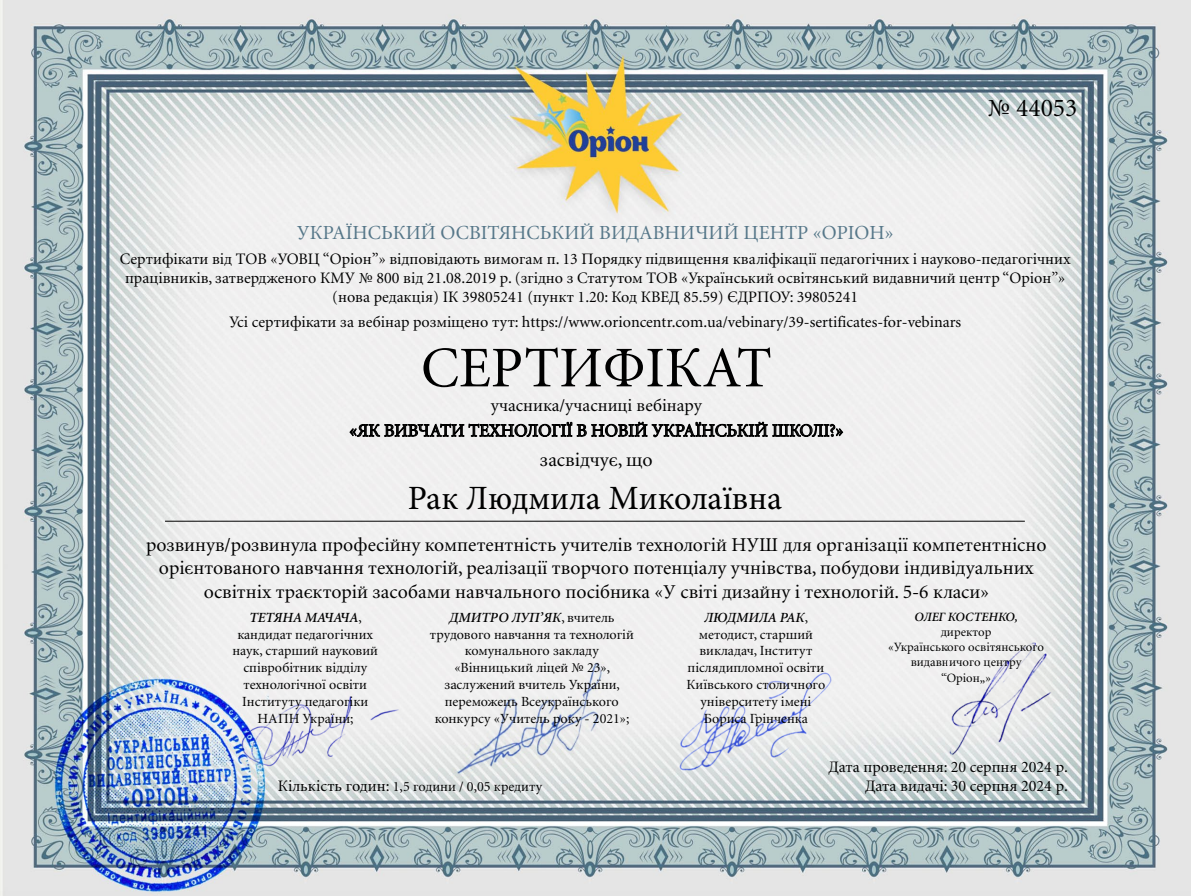
<style>
.page{position:relative;width:1191px;height:896px;background:#fff}
.page>*{position:absolute;margin:0;border:0;box-sizing:border-box;transform-origin:0 0}
.t1{font:57.6px "Minion Cyr";color:#000}
.t2{font:34px "Minion Pro";color:#000}
.t3{font:25.6px "Minion Cyr";color:#000}
.t4{font:20px "Minion Cyr";color:#567789}
.t5{font:19.8px "Minion Cyr";color:#000}
.t6{font:19.6px/23.6px "Minion Cyr";color:#000;text-align:center}
.t7{font:17.8px "Minion Cyr";color:#000}
.t8{font:16px/19.2px "Minion Cyr";color:#000;text-align:center}
.t9{font:14px/16.8px "Minion Cyr";color:#000;text-align:center}
.t10{font:12.6px/15.2px "Minion Cyr";color:#000;text-align:center}
.t11{font:italic 600 12.6px "Minion Cyr";color:#000}
.s1{font-weight:600;font-style:italic}
.s2{font-size:16px}
</style>
<div class="page">
<img style="left:0;top:0;width:1190px;height:896px">
<hr style="left:165px;top:521px;width:859px;height:1px;background:#000">
<svg style="left:349px;top:420px;width:495px;height:18px"></svg>
<img style="left:946px;top:641px;width:110px;height:117px">
<img style="left:675px;top:672px;width:160px;height:101px">
<img style="left:453px;top:663px;width:153px;height:117px">
<img style="left:239px;top:694px;width:164px;height:76px">
<h3 class="t3" style="left:988px;top:92px;width:91px">№ 44053</h3>
<p class="t4" style="left:297px;top:221px;width:598px">УКРАЇНСЬКИЙ ОСВІТЯНСЬКИЙ ВИДАВНИЧИЙ ЦЕНТР «ОРІОН»</p>
<p class="t8" style="left:120px;top:249px;width:952px">Сертифікати від ТОВ «УОВЦ “Оріон”» відповідають вимогам п. 13 Порядку підвищення кваліфікації педагогічних і науково-педагогічних працівників, затвердженого КМУ № 800 від 21.08.2019 р. (згідно з Статутом ТОВ «Український освітянський видавничий центр “Оріон”» (нова редакція) ІК 39805241 (пункт 1.20: Код КВЕД 85.59) ЄДРПОУ: 39805241</p>
<p class="t8" style="left:229px;top:312px;width:733px">Усі сертифікати за вебінар розміщено тут: https://www.orioncentr.com.ua/vebinary/39-sertificates-for-vebinars</p>
<h1 class="t1" style="left:421px;top:333px;width:352px">СЕРТИФІКАТ</h1>
<p class="t7" style="left:491px;top:395px;width:213px">учасника/учасниці вебінару</p>
<p class="t7" style="left:349px;top:420px;width:48px">«Як вивчати</p>
<p class="t7" style="left:468px;top:420px;width:148px">технології в Новій</p>
<p class="t7" style="left:652px;top:420px;width:12px">українській</p>
<p class="t7" style="left:772px;top:420px;width:73px">школі?»</p>
<p class="t5" style="left:540px;top:448px;width:114px">засвідчує, що</p>
<h2 class="t2" style="left:408px;top:476px;width:376px">Рак Людмила Миколаївна</h2>
<p class="t6" style="left:146px;top:532px;width:901px">розвинув/розвинула професійну компетентність учителів технологій НУШ для організації компетентнісно орієнтованого навчання технологій, реалізації творчого потенціалу учнівства, побудови індивідуальних освітніх траєкторій засобами навчального посібника «У світі дизайну і технологій. 5-6 класи»</p>
<p class="t9" style="left:232px;top:609px;width:147px"><span class="s1">Тетяна Мачача</span>, кандидат педагогічних наук, старший науковий співробітник відділу технологічної освіти<br>Інституту педагогіки<br>НАПН України;</p>
<p class="t9" style="left:430px;top:609px;width:205px"><span class="s1">Дмитро Луп’як</span>, вчитель трудового навчання та технологій комунального закладу «Вінницький ліцей № 23», заслужений вчитель України, переможець Всеукраїнського конкурсу «Учитель року - 2021»;</p>
<p class="t9" style="left:686px;top:609px;width:140px"><span class="s1">Людмила Рак</span>, методист, старший викладач, Інститут післядипломної освіти<br>Київського столичного університету імені<br>Бориса Грінченка</p>
<p class="t11" style="left:914px;top:609px;width:105px">Олег Костенко,</p>
<p class="t10" style="left:888px;top:624px;width:157px">директор<br>«Українського освітянського видавничого центру “Оріон„»</p>
<p class="t9" style="left:278px;top:778px;width:266px"><span class="s2">Кількість годин:</span> 1,5 години / 0,05 кредиту</p>
<p class="t8" style="left:828px;top:757px;width:241px;text-align:right">Дата проведення: 20 серпня 2024 р.<br>Дата видачі: 30 серпня 2024 р.</p>
</div>
